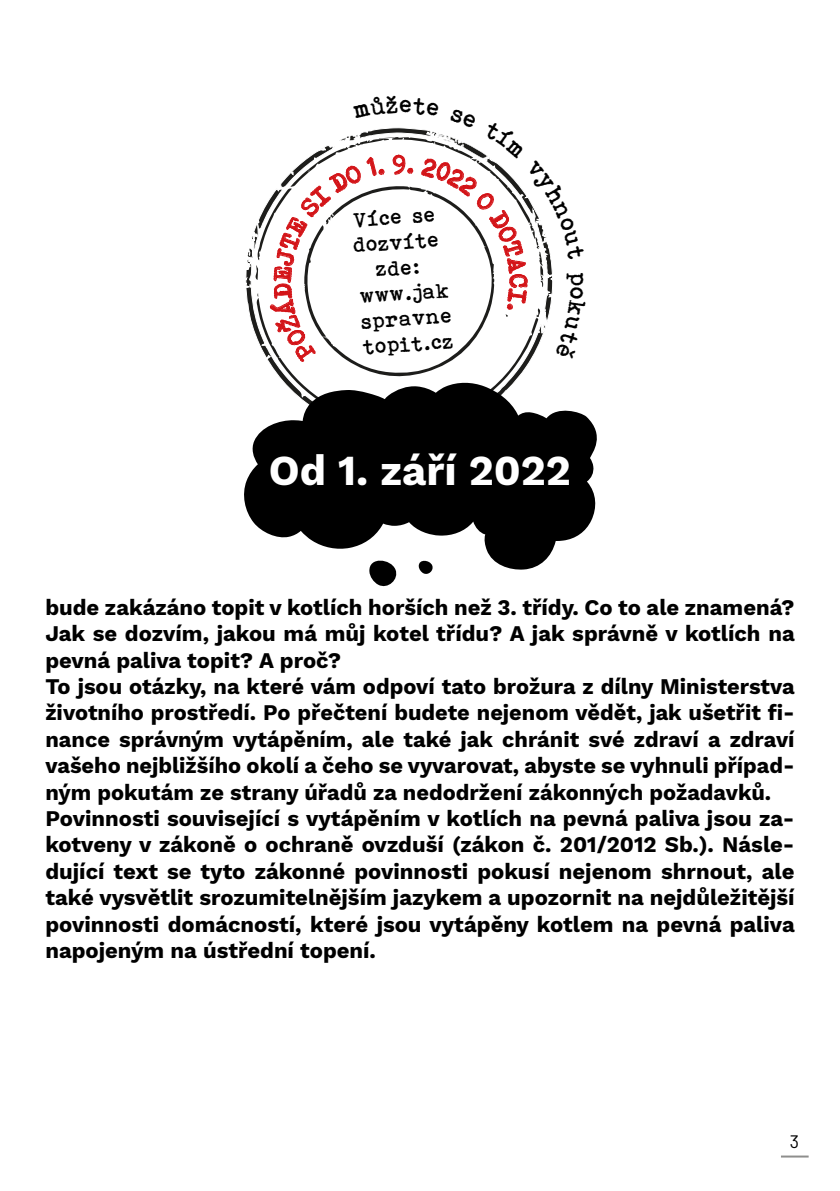
<style>
.page{position:relative;width:840px;height:1191px;background:#fff}
.page>*{position:absolute;margin:0;border:0;box-sizing:border-box;transform-origin:0 0}
.t1{font:42px "Work Sans";color:#fff}
.t2{font:24.6px "Bohemiantypewriter";color:#d31519;scale:1.04 1}
.t3{font:22px/26.4px "Work Sans";color:#000}
.t4{font:21.2px/25.6px "Bohemiantypewriter";color:#000;text-align:center}
.t5{font:18px "Barlow";color:#000}
</style>
<div class="page">
<hr style="left:780px;top:1155px;width:28px;height:2px;background:#8e8e8d">
<svg style="left:244px;top:415px;width:353px;height:155px;fill:#000"></svg>
<svg style="left:368px;top:556px;width:31px;height:31px"></svg>
<svg style="left:418px;top:558px;width:16px;height:16px"></svg>
<svg style="left:247px;top:127px;width:338px;height:299px"></svg>
<p class="t2" style="left:393px;top:150px;width:15px">9</p>
<p class="t4" style="left:351px;top:207px;width:95px;rotate:-4deg">Více se dozvíte zde: www.jak spravne topit.cz</p>
<p class="t2" style="left:532px;top:274px;width:16px;rotate:90deg">C</p>
<h1 class="t1" style="left:269px;top:439px;width:303px">Od 1. září 2022</h1>
<p class="t3" style="left:45px;top:593px;width:750px">bude zakázáno topit v kotlích horších než 3. třídy. Co to ale znamená?<br>Jak se dozvím, jakou má můj kotel třídu? A jak správně v kotlích na pevná paliva topit? A proč?<br>To jsou otázky, na které vám odpoví tato brožura z dílny Ministerstva životního prostředí. Po přečtení budete nejenom vědět, jak ušetřit fi&shy;nance správným vytápěním, ale také jak chránit své zdraví a zdraví vašeho nejbližšího okolí a čeho se vyvarovat, abyste se vyhnuli případ&shy;ným pokutám ze strany úřadů za nedodržení zákonných požadavků.<br>Povinnosti související s vytápěním v kotlích na pevná paliva jsou za&shy;kotveny v zákoně o ochraně ovzduší (zákon č. 201/2012 Sb.). Násle&shy;dující text se tyto zákonné povinnosti pokusí nejenom shrnout, ale také vysvětlit srozumitelnějším jazykem a upozornit na nejdůležitější povinnosti domácností, které jsou vytápěny kotlem na pevná paliva napojeným na ústřední topení.</p>
<p class="t5" style="left:789px;top:1128px;width:11px">3</p>
</div>
